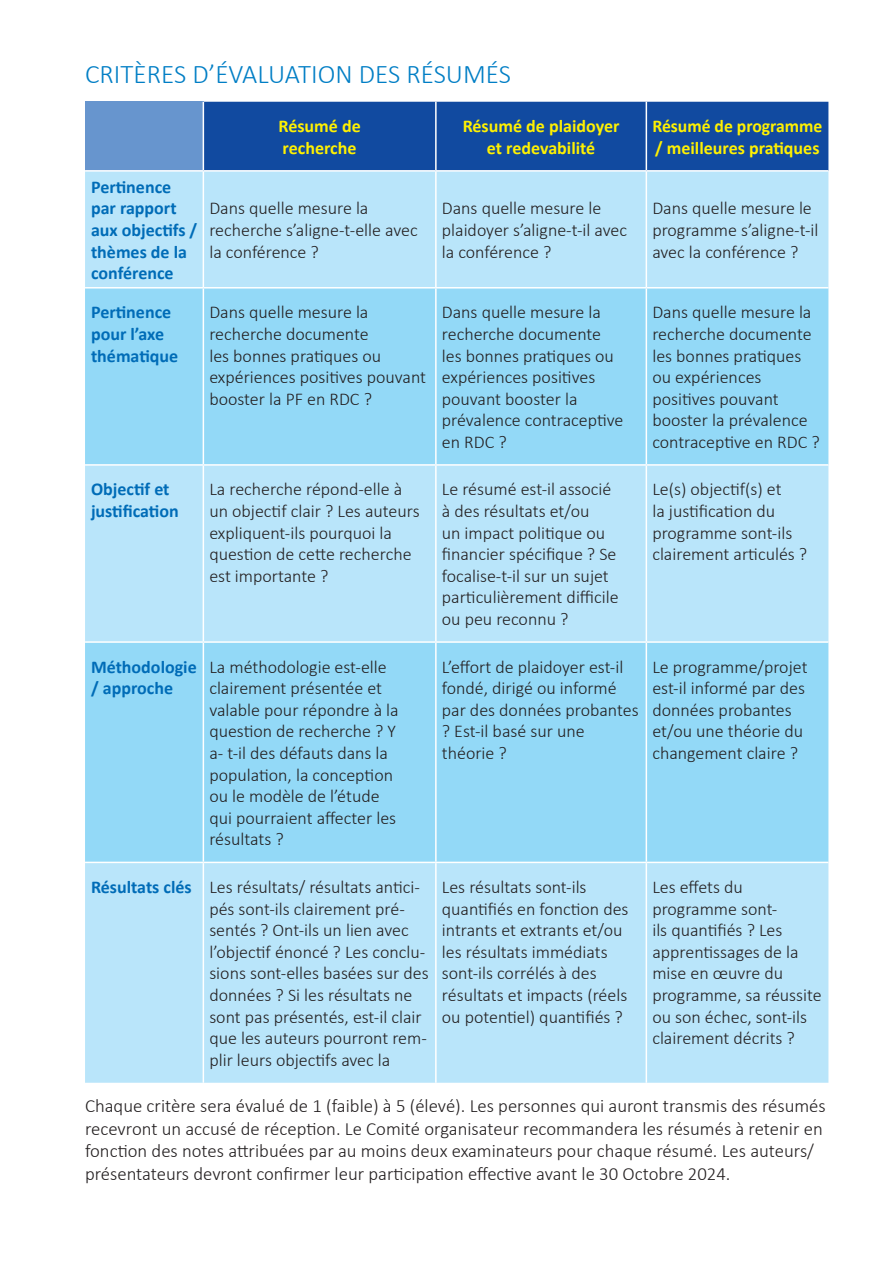
<style>
.page{position:relative;width:893px;height:1263px;background:#fff}
.page>*{position:absolute;margin:0;border:0;box-sizing:border-box;transform-origin:0 0}
.t1{font:300 27px "Calibri";color:#007ec5}
.t2{font:300 18.75px/22.5px "Calibri";color:#231f20}
.t3{font:300 18px/21.6px "Calibri";color:#231f20}
.t4{font:700 18px/21.6px "Calibri";color:#006cb7}
.t5{font:700 18px/21.6px "Calibri";color:#fff101}
</style>
<div class="page">
<div style="left:85px;top:102px;width:118px;height:69px;background:#6795ce"></div>
<div style="left:204px;top:102px;width:624px;height:68px;background:#114aa0"></div>
<div style="left:85px;top:172px;width:743px;height:911px;background:#b9e5fa"></div>
<svg style="left:85px;top:288px;width:743px;height:574px;background:#9edcf7"></svg>
<hr style="left:85px;top:170px;width:118px;height:2px;background:#fff">
<hr style="left:85px;top:287px;width:118px;height:1px;background:#fff">
<hr style="left:203px;top:287px;width:233px;height:1px;background:#fff">
<hr style="left:436px;top:287px;width:210px;height:1px;background:#fff">
<hr style="left:646px;top:287px;width:182px;height:1px;background:#fff">
<hr style="left:85px;top:464px;width:118px;height:2px;background:#fff">
<hr style="left:203px;top:464px;width:233px;height:2px;background:#fff">
<hr style="left:436px;top:464px;width:210px;height:2px;background:#fff">
<hr style="left:646px;top:464px;width:182px;height:2px;background:#fff">
<hr style="left:85px;top:641px;width:118px;height:2px;background:#fff">
<hr style="left:203px;top:641px;width:233px;height:2px;background:#fff">
<hr style="left:436px;top:641px;width:210px;height:2px;background:#fff">
<hr style="left:646px;top:641px;width:182px;height:2px;background:#fff">
<hr style="left:85px;top:862px;width:118px;height:1px;background:#fff">
<hr style="left:203px;top:862px;width:233px;height:1px;background:#fff">
<hr style="left:436px;top:862px;width:210px;height:1px;background:#fff">
<hr style="left:646px;top:862px;width:182px;height:1px;background:#fff">
<hr style="left:435px;top:102px;width:2px;height:68px;background:#fff">
<hr style="left:646px;top:102px;width:1px;height:68px;background:#fff">
<hr style="left:203px;top:172px;width:1px;height:115px;background:#fff">
<hr style="left:435px;top:172px;width:2px;height:115px;background:#fff">
<hr style="left:646px;top:172px;width:1px;height:115px;background:#fff">
<hr style="left:203px;top:288px;width:1px;height:176px;background:#fff">
<hr style="left:435px;top:288px;width:2px;height:176px;background:#fff">
<hr style="left:646px;top:288px;width:1px;height:176px;background:#fff">
<hr style="left:203px;top:466px;width:1px;height:175px;background:#fff">
<hr style="left:435px;top:466px;width:2px;height:175px;background:#fff">
<hr style="left:646px;top:466px;width:1px;height:175px;background:#fff">
<hr style="left:203px;top:643px;width:1px;height:219px;background:#fff">
<hr style="left:435px;top:643px;width:2px;height:219px;background:#fff">
<hr style="left:646px;top:643px;width:1px;height:219px;background:#fff">
<hr style="left:203px;top:863px;width:1px;height:220px;background:#fff">
<hr style="left:435px;top:863px;width:2px;height:220px;background:#fff">
<hr style="left:646px;top:863px;width:1px;height:220px;background:#fff">
<p class="t1" style="left:85px;top:57px;width:427px">CRITÈRES D’ÉVALUATION DES RÉSUMÉS</p>
<p class="t5" style="left:278px;top:115px;width:84px">Résumé de recherche</p>
<p class="t5" style="left:463px;top:115px;width:158px;text-align:center">Résumé de plaidoyer et redevabilité</p>
<p class="t5" style="left:652px;top:115px;width:172px">Résumé de programme / meilleures pratiques</p>
<p class="t4" style="left:91px;top:176px;width:108px">Pertinence par rapport aux objectifs / thèmes de la conférence</p>
<p class="t3" style="left:209px;top:197px;width:210px">Dans quelle mesure la recherche s’aligne-t-elle avec la conférence ?</p>
<p class="t3" style="left:442px;top:197px;width:187px">Dans quelle mesure le plaidoyer s’aligne-t-il avec la conférence ?</p>
<p class="t3" style="left:652px;top:197px;width:168px">Dans quelle mesure le programme s’aligne-t-il avec la conférence ?</p>
<p class="t4" style="left:91px;top:301px;width:89px">Pertinence pour l’axe thématique</p>
<p class="t3" style="left:209px;top:301px;width:218px">Dans quelle mesure la recherche documente<br>les bonnes pratiques ou expériences positives pouvant booster la PF en RDC ?</p>
<p class="t3" style="left:442px;top:301px;width:183px">Dans quelle mesure la recherche documente les bonnes pratiques ou expériences positives pouvant booster la prévalence contraceptive en RDC ?</p>
<p class="t3" style="left:652px;top:301px;width:169px">Dans quelle mesure la recherche documente les bonnes pratiques ou expériences positives pouvant booster la prévalence contraceptive en RDC ?</p>
<p class="t4" style="left:91px;top:478px;width:89px">Objectif et justification</p>
<p class="t3" style="left:209px;top:478px;width:212px">La recherche répond-elle à un objectif clair ? Les auteurs expliquent-ils pourquoi la question de cette recherche est importante ?</p>
<p class="t3" style="left:442px;top:478px;width:178px">Le résumé est-il associé à des résultats et/ou<br>un impact politique ou financier spécifique ? Se focalise-t-il sur un sujet particulièrement difficile ou peu reconnu ?</p>
<p class="t3" style="left:652px;top:478px;width:156px">Le(s) objectif(s) et<br>la justification du programme sont-ils clairement articulés ?</p>
<p class="t4" style="left:91px;top:655px;width:107px">Méthodologie / approche</p>
<p class="t3" style="left:209px;top:656px;width:191px">La méthodologie est-elle clairement présentée et valable pour répondre à la question de recherche ? Y a- t-il des défauts dans la population, la conception ou le modèle de l’étude qui pourraient affecter les résultats ?</p>
<p class="t3" style="left:442px;top:656px;width:198px">L’effort de plaidoyer est-il fondé, dirigé ou informé par des données probantes ? Est-il basé sur une théorie ?</p>
<p class="t3" style="left:652px;top:656px;width:157px">Le programme/projet est-il informé par des données probantes et/ou une théorie du changement claire ?</p>
<p class="t4" style="left:91px;top:876px;width:102px">Résultats clés</p>
<p class="t3" style="left:209px;top:876px;width:221px">Les résultats/ résultats antici&shy;pés sont-ils clairement pré&shy;sentés ? Ont-ils un lien avec l’objectif énoncé ? Les conclu&shy;sions sont-elles basées sur des données ? Si les résultats ne sont pas présentés, est-il clair que les auteurs pourront rem&shy;plir leurs objectifs avec la</p>
<p class="t3" style="left:442px;top:876px;width:188px">Les résultats sont-ils quantifiés en fonction des intrants et extrants et/ou les résultats immédiats sont-ils corrélés à des résultats et impacts (réels ou potentiel) quantifiés ?</p>
<p class="t3" style="left:652px;top:876px;width:171px">Les effets du programme sont-<br>ils quantifiés ? Les apprentissages de la mise en œuvre du programme, sa réussite ou son échec, sont-ils clairement décrits ?</p>
<p class="t2" style="left:85px;top:1094px;width:742px">Chaque critère sera évalué de 1 (faible) à 5 (élevé). Les personnes qui auront transmis des résumés recevront un accusé de réception. Le Comité organisateur recommandera les résumés à retenir en fonction des notes attribuées par au moins deux examinateurs pour chaque résumé. Les auteurs/ présentateurs devront confirmer leur participation effective avant le 30 Octobre 2024.</p>
</div>
